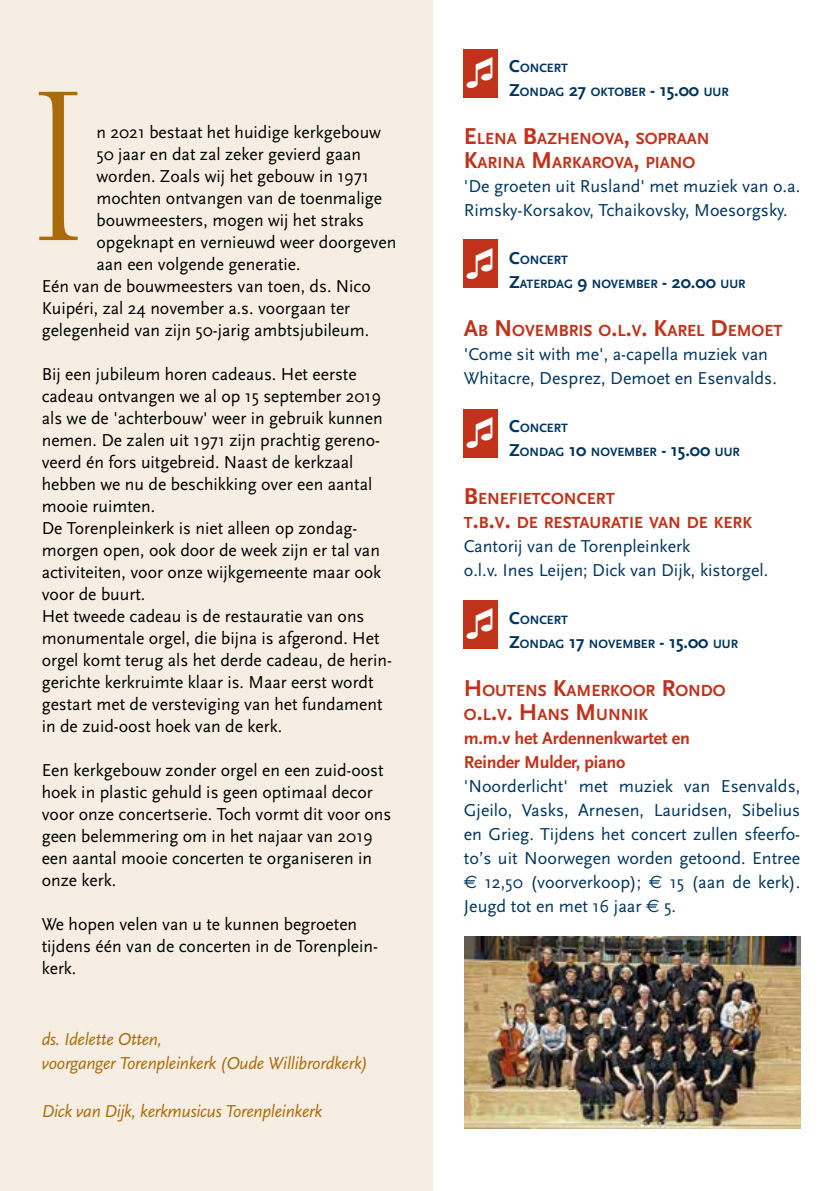
<style>
.page{position:relative;width:840px;height:1191px;background:#fff}
.page>*{position:absolute;margin:0;border:0;box-sizing:border-box;transform-origin:0 0}
.t1{font:232px "University Roman BT";color:#a96b0c}
.t2{font:18px/22px "Scala Sans";color:#000}
.t3{font:18px/24px "Scala Sans";color:#00345d}
.t4{font:italic 18px/24px "Scala Sans";letter-spacing:-.015em;color:#a96b0c}
.t5{font:700 18px/24px "Scala Sans";letter-spacing:-.01em;color:#c0321a}
.t6{font:700 16.8px/24px "Scala Sans";color:#c0321a}
.t7{font:700 12.6px/24px "Scala Sans";color:#00345d}
.s1{font-size:18px}
.s2{font-size:24px}
.s3{font-family:"Euro Sans"}
</style>
<div class="page">
<div style="left:463px;top:49px;width:34px;height:48px;background:#c0321a"></div>
<div style="left:463px;top:240px;width:34px;height:48px;background:#c0321a"></div>
<div style="left:463px;top:409px;width:34px;height:48px;background:#c0321a"></div>
<div style="left:463px;top:600px;width:34px;height:48px;background:#c0321a"></div>
<img style="left:464px;top:936px;width:335px;height:192px">
<div style="left:0;top:0;width:432px;height:1191px;background:#f6eee3"></div>
<h1 class="t1" style="left:36px;top:23px;width:45px">I</h1>
<p class="t2" style="left:96px;top:122px;width:286px">n 2021 bestaat het huidige kerkgebouw</p>
<p class="t2" style="left:96px;top:144px;width:266px">50 jaar en dat zal zeker gevierd gaan</p>
<p class="t2" style="left:96px;top:166px;width:274px">worden. Zoals wij het gebouw in 1971</p>
<p class="t2" style="left:96px;top:188px;width:287px">mochten ontvangen van de toenmalige</p>
<p class="t2" style="left:96px;top:210px;width:269px">bouwmeesters, mogen wij het straks</p>
<p class="t2" style="left:96px;top:232px;width:301px">opgeknapt en vernieuwd weer doorgeven</p>
<p class="t2" style="left:96px;top:254px;width:205px">aan een volgende generatie.</p>
<p class="t2" style="left:42px;top:276px;width:330px">Eén van de bouwmeesters van toen, ds. Nico</p>
<p class="t2" style="left:42px;top:298px;width:310px">Kuipéri, zal 24 november a.s. voorgaan ter</p>
<p class="t2" style="left:42px;top:320px;width:329px">gelegenheid van zijn 50-jarig ambtsjubileum.</p>
<p class="t2" style="left:42px;top:364px;width:351px">Bij een jubileum horen cadeaus. Het eerste cadeau ontvangen we al op 15 september 2019 als we de 'achterbouw' weer in gebruik kunnen nemen. De zalen uit 1971 zijn prachtig gereno&shy;veerd én fors uitgebreid. Naast de kerkzaal hebben we nu de beschikking over een aantal mooie ruimten.<br>De Torenpleinkerk is niet alleen op zondag&shy;morgen open, ook door de week zijn er tal van activiteiten, voor onze wijkgemeente maar ook voor de buurt.<br>Het tweede cadeau is de restauratie van ons monumentale orgel, die bijna is afgerond. Het orgel komt terug als het derde cadeau, de herin&shy;gerichte kerkruimte klaar is. Maar eerst wordt gestart met de versteviging van het fundament in de zuid-oost hoek van de kerk.</p>
<p class="t2" style="left:42px;top:760px;width:351px">Een kerkgebouw zonder orgel en een zuid-oost hoek in plastic gehuld is geen optimaal decor voor onze concertserie. Toch vormt dit voor ons geen belemmering om in het najaar van 2019 een aantal mooie concerten te organiseren in onze kerk.</p>
<p class="t2" style="left:42px;top:914px;width:337px">We hopen velen van u te kunnen begroeten tijdens één van de concerten in de Torenplein&shy;kerk.</p>
<p class="t4" style="left:42px;top:1027px;width:327px">ds. Idelette Otten,<br>voorganger Torenpleinkerk (Oude Willibrordkerk)</p>
<p class="t4" style="left:42px;top:1099px;width:282px">Dick van Dijk, kerkmusicus Torenpleinkerk</p>
<p class="t7" style="left:509px;top:56px;width:221px"><span class="s1">C</span>ONCERT<br><span class="s1">Z</span>ONDAG <span class="s1">27</span> OKTOBER <span class="s1">- 15.00</span> UUR</p>
<p class="t6" style="left:463px;top:127px;width:247px"><span class="s2">E</span> LENA <span class="s2">B</span>AZHENOVA<span class="s2">,</span> SOPRAAN<br><span class="s2">K</span>ARINA <span class="s2">M</span>ARKAROVA<span class="s2">,</span> PIANO</p>
<p class="t3" style="left:463px;top:174px;width:338px">'De groeten uit Rusland' met muziek van o.a.<br>Rimsky-Korsakov, Tchaikovsky, Moesorgsky.</p>
<p class="t7" style="left:509px;top:248px;width:238px"><span class="s1">C</span>ONCERT<br><span class="s1">Z</span>ATERDAG <span class="s1">9</span> NOVEM BER <span class="s1">- 20.00</span> UUR</p>
<p class="t6" style="left:463px;top:319px;width:320px"><span class="s2">A</span>B <span class="s2">N</span> OVEM BRIS O<span class="s2">.</span>L<span class="s2">.</span>V<span class="s2">. K</span>AREL <span class="s2">D</span>EMOET</p>
<p class="t3" style="left:463px;top:342px;width:314px">'Come sit with me', a-capella muziek van<br>Whitacre, Desprez, Demoet en Esenvalds.</p>
<p class="t7" style="left:509px;top:416px;width:232px"><span class="s1">C</span>ONCERT<br><span class="s1">Z</span>ONDAG <span class="s1">10</span> NOVEM BER <span class="s1">- 15.00</span> UUR</p>
<p class="t6" style="left:463px;top:487px;width:289px"><span class="s2">B</span>ENEFIETCONCERT<br>T<span class="s2">.</span>B<span class="s2">.</span>V<span class="s2">.</span> DE RESTAURATIE VAN DE KERK</p>
<p class="t3" style="left:463px;top:534px;width:306px">Cantorij van de Torenpleinkerk<br>o.l.v. Ines Leijen; Dick van Dijk, kistorgel.</p>
<p class="t7" style="left:509px;top:608px;width:230px"><span class="s1">C</span>ONCERT<br><span class="s1">Z</span>ONDAG <span class="s1">17</span> NOVEM BER <span class="s1">- 15.00</span> UUR</p>
<p class="t6" style="left:463px;top:679px;width:263px"><span class="s2">H</span> OUTENS <span class="s2">K</span>AM ERKOOR <span class="s2">R</span>ONDO<br>O<span class="s2">.</span>L<span class="s2">.</span>V<span class="s2">. H</span>ANS <span class="s2">M</span>UNNIK</p>
<p class="t5" style="left:463px;top:727px;width:227px">m.m.v het Ardennenkwartet en<br>Reinder Mulder, piano</p>
<p class="t3" style="left:463px;top:774px;width:338px;text-align:justify">'Noorderlicht' met muziek van Esenvalds, Gjeilo, Vasks, Arnesen, Lauridsen, Sibelius en Grieg. Tijdens het concert zullen sfeerfo&shy;to’s uit Noorwegen worden getoond. Entree <span class="s3">E</span> 12,50 (voorverkoop); <span class="s3">E</span> 15 (aan de kerk).<br>Jeugd tot en met 16 jaar <span class="s3">E</span> 5.</p>
</div>
